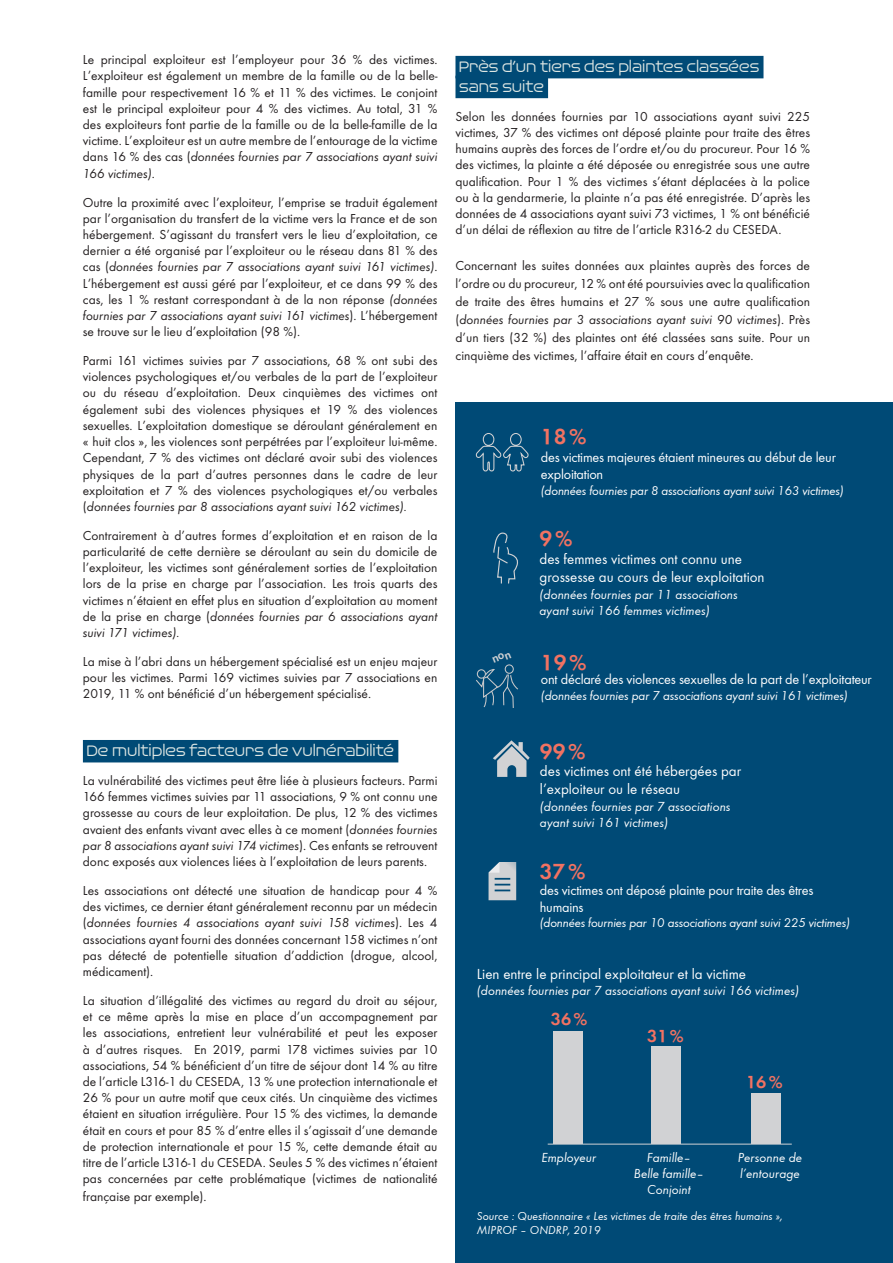
<style>
.page{position:relative;width:893px;height:1263px;background:#fff}
.page>*{position:absolute;margin:0;border:0;box-sizing:border-box;transform-origin:0 0}
.t1{font:700 22.5px "Function";color:#f27262}
.t2{font:700 18px "Function";color:#f27262}
.t3{font:500 16.5px/19.8px "Omnium Wide";color:#dce5e2}
.t4{font:15px/18px "Function";color:#fff}
.t5{font:14.25px/17.1px "Function";letter-spacing:-.015em;color:#fff}
.t6{font:13.5px/16.2px "Function";color:#231f20;text-align:justify}
.t7{font:italic 13.5px/16.2px "Function";color:#fff}
.t8{font:italic 13.2px "Function";letter-spacing:-.015em;color:#fff}
.t9{font:italic 12px/14.4px "Function";color:#fff}
.s1{font-style:italic}
</style>
<div class="page">
<div style="left:455px;top:403px;width:438px;height:860px;background:#004a76"></div>
<div style="left:83px;top:740px;width:315px;height:22px;background:#004a76"></div>
<div style="left:455px;top:56px;width:308px;height:22px;background:#004a76"></div>
<div style="left:455px;top:76px;width:93px;height:22px;background:#004a76"></div>
<svg style="left:493px;top:740px;width:37px;height:37px"></svg>
<svg style="left:493px;top:532px;width:25px;height:52px"></svg>
<svg style="left:475px;top:433px;width:54px;height:39px"></svg>
<hr style="left:548px;top:1143px;width:244px;height:1px;background:#d1d2d4">
<svg style="left:489px;top:862px;width:27px;height:38px"></svg>
<div style="left:751px;top:1094px;width:29px;height:50px;background:#d1d2d4"></div>
<div style="left:651px;top:1047px;width:29px;height:97px;background:#d1d2d4"></div>
<div style="left:554px;top:1031px;width:29px;height:113px;background:#d1d2d4"></div>
<svg style="left:476px;top:664px;width:42px;height:44px"></svg>
<p class="t6" style="left:83px;top:52px;width:356px">Le principal exploiteur est l’employeur pour 36 % des victimes.<br>L’exploiteur est également un membre de la famille ou de la belle&shy;famille pour respectivement 16 % et 11 % des victimes. Le conjoint est le principal exploiteur pour 4 % des victimes. Au total, 31 % des exploiteurs font partie de la famille ou de la belle-famille de la victime. L’exploiteur est un autre membre de l’entourage de la victime dans 16 % des cas (<span class="s1">données fournies par 7 associations ayant suivi 166 victimes)</span>.</p>
<p class="t6" style="left:83px;top:194px;width:356px">Outre la proximité avec l’exploiteur, l’emprise se traduit également par l’organisation du transfert de la victime vers la France et de son hébergement. S’agissant du transfert vers le lieu d’exploitation, ce dernier a été organisé par l’exploiteur ou le réseau dans 81 % des cas (<span class="s1">données fournies par 7 associations ayant suivi 161 victimes)</span>.<br>L’hébergement est aussi géré par l’exploiteur, et ce dans 99 % des cas, les 1 % restant correspondant à de la non réponse <span class="s1">(données fournies par 7 associations ayant suivi 161 victimes</span>). L’hébergement se trouve sur le lieu d’exploitation (98 %).</p>
<p class="t6" style="left:83px;top:353px;width:356px">Parmi 161 victimes suivies par 7 associations, 68 % ont subi des violences psychologiques et/ou verbales de la part de l’exploiteur ou du réseau d’exploitation. Deux cinquièmes des victimes ont également subi des violences physiques et 19 % des violences sexuelles. L’exploitation domestique se déroulant généralement en « huit clos », les violences sont perpétrées par l’exploiteur lui-même.<br>Cependant, 7 % des victimes ont déclaré avoir subi des violences physiques de la part d’autres personnes dans le cadre de leur exploitation et 7 % des violences psychologiques et/ou verbales (<span class="s1">données fournies par 8 associations ayant suivi 162 victimes).</span></p>
<p class="t6" style="left:83px;top:527px;width:356px">Contrairement à d’autres formes d’exploitation et en raison de la particularité de cette dernière se déroulant au sein du domicile de l’exploiteur, les victimes sont généralement sorties de l’exploitation lors de la prise en charge par l’association. Les trois quarts des victimes n’étaient en effet plus en situation d’exploitation au moment de la prise en charge (<span class="s1">données fournies par 6 associations ayant suivi 171 victimes).</span></p>
<p class="t6" style="left:83px;top:653px;width:356px">La mise à l’abri dans un hébergement spécialisé est un enjeu majeur pour les victimes. Parmi 169 victimes suivies par 7 associations en 2019, 11 % ont bénéficié d’un hébergement spécialisé.</p>
<p class="t3" style="left:87px;top:740px;width:309px">De multiples facteurs de vulnérabilité</p>
<p class="t6" style="left:83px;top:772px;width:356px">La vulnérabilité des victimes peut être liée à plusieurs facteurs. Parmi 166 femmes victimes suivies par 11 associations, 9 % ont connu une grossesse au cours de leur exploitation. De plus, 12 % des victimes avaient des enfants vivant avec elles à ce moment (<span class="s1">données fournies par 8 associations ayant suivi 174 victimes</span>). Ces enfants se retrouvent donc exposés aux violences liées à l’exploitation de leurs parents.</p>
<p class="t6" style="left:83px;top:882px;width:356px">Les associations ont détecté une situation de handicap pour 4 % des victimes, ce dernier étant généralement reconnu par un médecin (<span class="s1">données fournies 4 associations ayant suivi 158 victimes</span>). Les 4 associations ayant fourni des données concernant 158 victimes n’ont pas détecté de potentielle situation d’addiction (drogue, alcool, médicament).</p>
<p class="t6" style="left:83px;top:992px;width:356px">La situation d’illégalité des victimes au regard du droit au séjour, et ce même après la mise en place d’un accompagnement par les associations, entretient leur vulnérabilité et peut les exposer à d’autres risques. En 2019, parmi 178 victimes suivies par 10 associations, 54 % bénéficient d’un titre de séjour dont 14 % au titre de l’article L316-1 du CESEDA, 13 % une protection internationale et 26 % pour un autre motif que ceux cités. Un cinquième des victimes étaient en situation irrégulière. Pour 15 % des victimes, la demande était en cours et pour 85 % d’entre elles il s’agissait d’une demande de protection internationale et pour 15 %, cette demande était au titre de l’article L316-1 du CESEDA. Seules 5 % des victimes n’étaient pas concernées par cette problématique (victimes de nationalité</p>
<p class="t6" style="left:83px;top:1189px;width:125px">française par exemple).</p>
<p class="t3" style="left:459px;top:56px;width:302px">Près d’un tiers des plaintes classées sans suite</p>
<p class="t6" style="left:455px;top:108px;width:356px">Selon les données fournies par 10 associations ayant suivi 225 victimes, 37 % des victimes ont déposé plainte pour traite des êtres humains auprès des forces de l’ordre et/ou du procureur. Pour 16 % des victimes, la plainte a été déposée ou enregistrée sous une autre qualification. Pour 1 % des victimes s’étant déplacées à la police ou à la gendarmerie, la plainte n’a pas été enregistrée. D’après les données de 4 associations ayant suivi 73 victimes, 1 % ont bénéficié d’un délai de réflexion au titre de l’article R316-2 du CESEDA.</p>
<p class="t6" style="left:455px;top:257px;width:356px;line-height:18px">Concernant les suites données aux plaintes auprès des forces de l’ordre ou du procureur, 12 % ont été poursuivies avec la qualification de traite des êtres humains et 27 % sous une autre qualification (<span class="s1">données fournies par 3 associations ayant suivi 90 victimes</span>). Près d’un tiers (32 %) des plaintes ont été classées sans suite. Pour un cinquième des victimes, l’affaire était en cours d’enquête.</p>
<h1 class="t1" style="left:541px;top:424px;width:47px">18%</h1>
<p class="t5" style="left:541px;top:449px;width:296px">des victimes majeures étaient mineures au début de leur exploitation</p>
<p class="t8" style="left:541px;top:483px;width:304px">(données fournies par 8 associations ayant suivi 163 victimes)</p>
<h1 class="t1" style="left:540px;top:525px;width:35px">9%</h1>
<p class="t4" style="left:540px;top:550px;width:227px">des femmes victimes ont connu une grossesse au cours de leur exploitation</p>
<p class="t7" style="left:540px;top:586px;width:200px">(données fournies par 11 associations ayant suivi 166 femmes victimes)</p>
<h1 class="t1" style="left:541px;top:649px;width:47px">19%</h1>
<p class="t5" style="left:541px;top:671px;width:332px">ont déclaré des violences sexuelles de la part de l’exploitateur</p>
<p class="t8" style="left:541px;top:688px;width:308px">(données fournies par 7 associations ayant suivi 161 victimes)</p>
<h1 class="t1" style="left:540px;top:738px;width:47px">99%</h1>
<p class="t4" style="left:540px;top:762px;width:203px">des victimes ont été hébergées par l’exploiteur ou le réseau</p>
<p class="t7" style="left:540px;top:798px;width:192px">(données fournies par 7 associations ayant suivi 161 victimes)</p>
<h1 class="t1" style="left:540px;top:858px;width:47px">37%</h1>
<p class="t5" style="left:540px;top:881px;width:275px">des victimes ont déposé plainte pour traite des êtres humains</p>
<p class="t8" style="left:540px;top:916px;width:312px">(données fournies par 10 associations ayant suivi 225 victimes)</p>
<p class="t4" style="left:477px;top:965px;width:271px">Lien entre le principal exploitateur et la victime</p>
<p class="t7" style="left:477px;top:982px;width:324px">(données fournies par 7 associations ayant suivi 166 victimes)</p>
<h2 class="t2" style="left:551px;top:1009px;width:38px">36%</h2>
<h2 class="t2" style="left:647px;top:1025px;width:38px">31%</h2>
<h2 class="t2" style="left:746px;top:1071px;width:38px">16%</h2>
<p class="t7" style="left:541px;top:1149px;width:56px">Employeur</p>
<p class="t7" style="left:634px;top:1149px;width:72px;text-align:center">Famille–<br>Belle famille–<br>Conjoint</p>
<p class="t7" style="left:738px;top:1149px;width:66px">Personne de l’entourage</p>
<p class="t9" style="left:477px;top:1208px;width:308px">Source : Questionnaire « Les victimes de traite des êtres humains »,<br>MIPROF – ONDRP, 2019</p>
</div>
